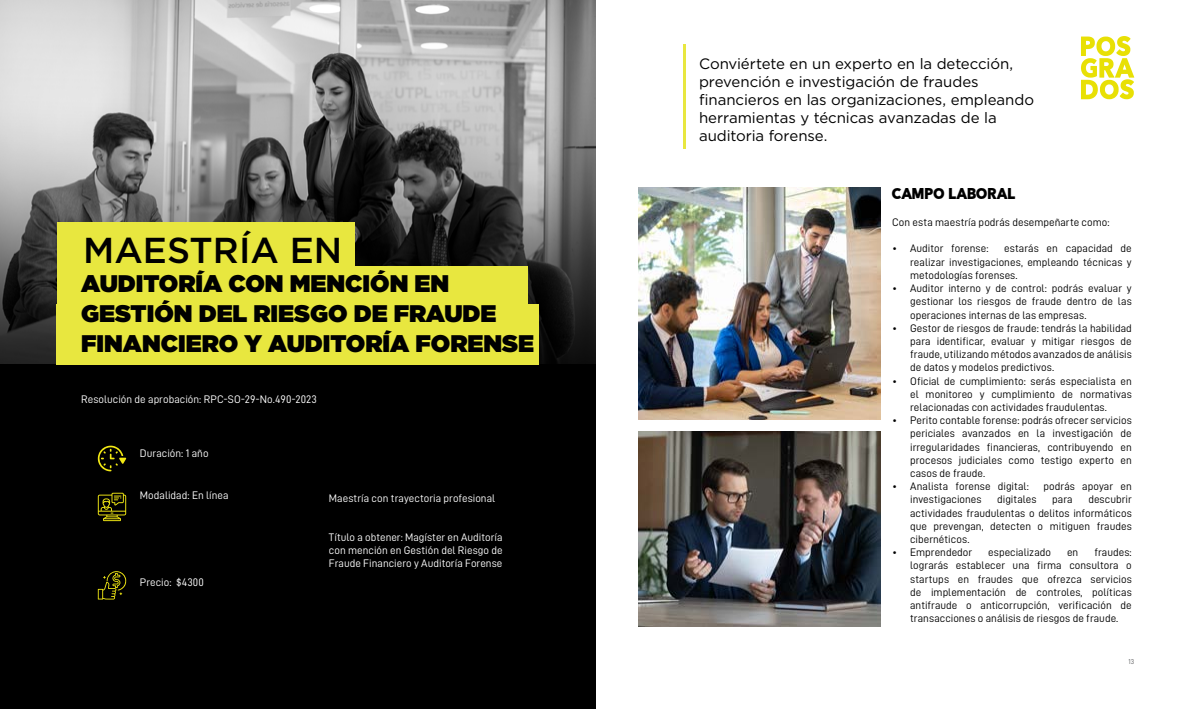
<style>
.page{position:relative;width:1191px;height:709px;background:#fff}
.page>*{position:absolute;margin:0;border:0;box-sizing:border-box;transform-origin:0 0}
.t1{font:500 36px "Gotham";color:#000}
.t2{font:900 24px/30px "Gotham";color:#000}
.t3{font:15px/18px "Gotham";letter-spacing:-.005em;color:#000}
.t4{font:15px "Sovereign";letter-spacing:.01em;color:#000}
.t5{font:11px/13.2px "D DIN";color:#000;text-align:justify}
.t6{font:11px/13.2px "D DIN";letter-spacing:.005em;color:#fff;text-align:justify}
.t7{font:7px "D DIN";color:#5f6062}
</style>
<div class="page">
<img style="left:0;top:0;width:595px;height:364px">
<div style="left:0;top:364px;width:595px;height:345px;background:#000"></div>
<hr style="left:683px;top:44px;width:3px;height:105px;background:#e8e73f">
<img style="left:638px;top:188px;width:242px;height:231px">
<img style="left:638px;top:432px;width:242px;height:194px">
<div style="left:57px;top:222px;width:297px;height:56px;background:#e8e73f"></div>
<div style="left:57px;top:266px;width:470px;height:77px;background:#e8e73f"></div>
<div style="left:57px;top:304px;width:482px;height:60px;background:#e8e73f"></div>
<svg style="left:98px;top:493px;width:28px;height:28px"></svg>
<svg style="left:98px;top:445px;width:28px;height:26px"></svg>
<svg style="left:98px;top:571px;width:28px;height:28px"></svg>
<svg style="left:1081px;top:36px;width:53px;height:63px"></svg>
<h1 class="t1" style="left:83px;top:227px;width:260px">MAESTRÍA EN</h1>
<h2 class="t2" style="left:81px;top:268px;width:454px">AUDITORÍA CON MENCIÓN EN<br>GESTIÓN DEL RIESGO DE FRAUDE<br>FINANCIERO Y AUDITORÍA FORENSE</h2>
<p class="t6" style="left:81px;top:392px;width:237px">Resolución de aprobación: RPC-SO-29-No.490-2023</p>
<p class="t6" style="left:140px;top:446px;width:70px">Duración: 1 año</p>
<p class="t6" style="left:140px;top:488px;width:90px">Modalidad: En línea</p>
<p class="t6" style="left:140px;top:575px;width:65px">Precio: $4300</p>
<p class="t6" style="left:329px;top:492px;width:168px">Maestría con trayectoria profesional</p>
<p class="t6" style="left:329px;top:530px;width:175px">Título a obtener: Magíster en Auditoría con mención en Gestión del Riesgo de Fraude Financiero y Auditoría Forense</p>
<h3 class="t3" style="left:699px;top:55px;width:337px">Conviértete en un experto en la detección, prevención e investigación de fraudes financieros en las organizaciones, empleando herramientas y técnicas avanzadas de la auditoria forense.</h3>
<h3 class="t4" style="left:892px;top:187px;width:125px">CAMPO LABORAL</h3>
<p class="t5" style="left:892px;top:215px;width:219px">Con esta maestría podrás desempeñarte como:</p>
<p class="t5" style="left:892px;top:242px;width:98px">• Auditor forense:</p>
<p class="t5" style="left:910px;top:242px;width:223px;text-indent:94px">estarás en capacidad de realizar investigaciones, empleando técnicas y metodologías forenses.</p>
<p class="t5" style="left:910px;top:281px;width:223px;text-indent:-18px">• Auditor interno y de control: podrás evaluar y gestionar los riesgos de fraude dentro de las operaciones internas de las empresas.</p>
<p class="t5" style="left:910px;top:321px;width:223px;text-indent:-18px">• Gestor de riesgos de fraude: tendrás la habilidad para identificar, evaluar y mitigar riesgos de fraude, utilizando métodos avanzados de análisis de datos y modelos predictivos.</p>
<p class="t5" style="left:910px;top:374px;width:223px;text-indent:-18px">• Oficial de cumplimiento: serás especialista en el monitoreo y cumplimiento de normativas relacionadas con actividades fraudulentas.</p>
<p class="t5" style="left:910px;top:413px;width:223px;text-indent:-18px">• Perito contable forense: podrás ofrecer servicios periciales avanzados en la investigación de irregularidades financieras, contribuyendo en procesos judiciales como testigo experto en casos de fraude.</p>
<p class="t5" style="left:892px;top:479px;width:138px">• Analista forense digital:</p>
<p class="t5" style="left:1043px;top:479px;width:90px">podrás apoyar en</p>
<p class="t5" style="left:910px;top:493px;width:73px">investigaciones</p>
<p class="t5" style="left:997px;top:493px;width:41px">digitales</p>
<p class="t5" style="left:1052px;top:493px;width:22px">para</p>
<p class="t5" style="left:910px;top:493px;width:223px;text-indent:178px">descubrir actividades fraudulentas o delitos informáticos que prevengan, detecten o mitiguen fraudes cibernéticos.</p>
<p class="t5" style="left:892px;top:545px;width:82px">• Emprendedor</p>
<p class="t5" style="left:988px;top:545px;width:64px">especializado</p>
<p class="t5" style="left:1067px;top:545px;width:13px">en</p>
<p class="t5" style="left:910px;top:545px;width:223px;text-indent:184px">fraudes: lograrás establecer una firma consultora o startups en fraudes que ofrezca servicios de implementación de controles, políticas antifraude o anticorrupción, verificación de transacciones o análisis de riesgos de fraude.</p>
<p class="t7" style="left:1128px;top:657px;width:7px">13</p>
</div>
